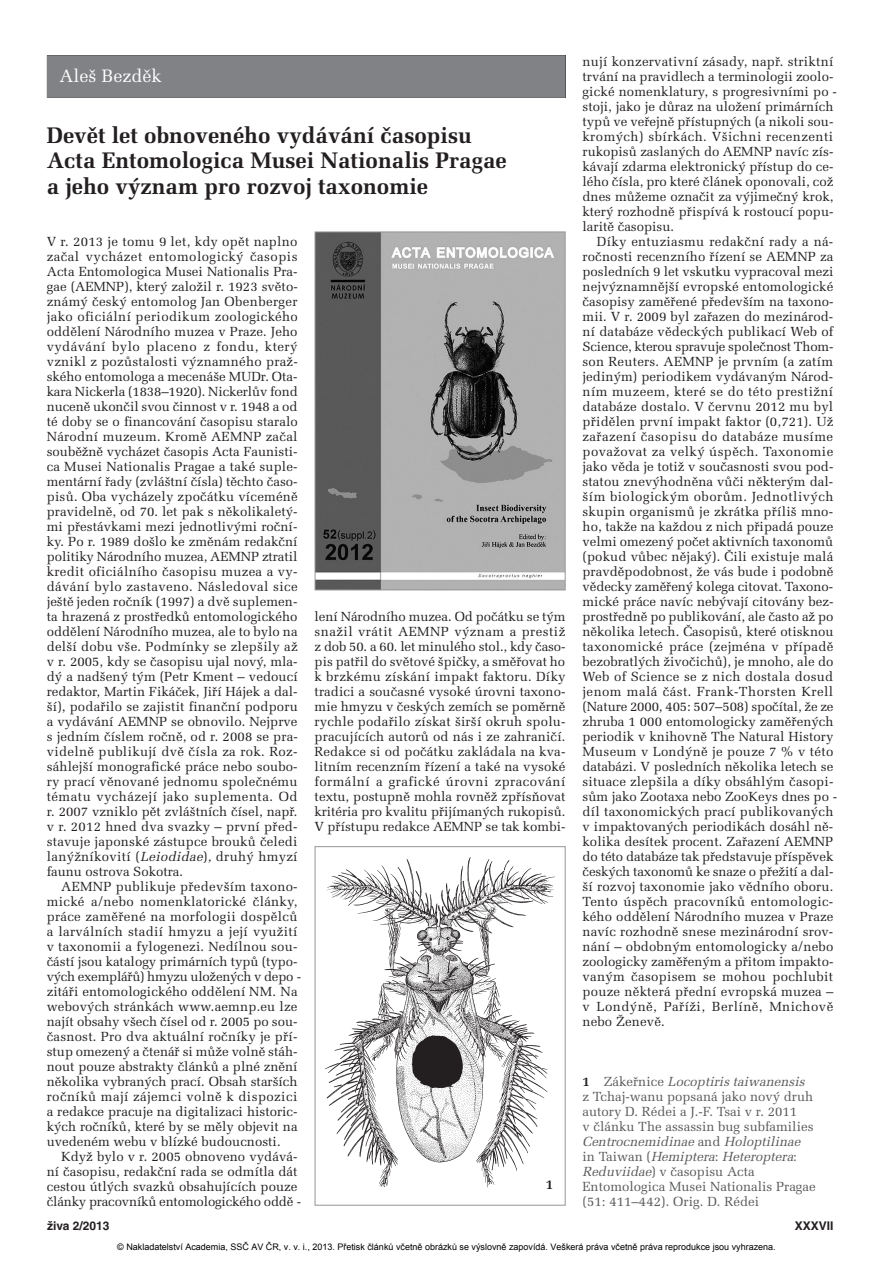
<style>
.page{position:relative;width:893px;height:1263px;background:#fff}
.page>*{position:absolute;margin:0;border:0;box-sizing:border-box;transform-origin:0 0}
.t1{font:700 22.5px/25.5px "Melior CE";color:#231f20}
.t2{font:18px "Melior CE";color:#fff}
.t3{font:700 13.5px "Melior CE";color:#231f20}
.t4{font:13.2px/15px "Melior CE";letter-spacing:.005em;color:#231f20}
.t5{font:13.2px/15px "Melior CE";color:#57585a}
.t6{font:700 12px "Helvetica CE";color:#231f20}
.t7{font:9px "Arial";color:#000}
.s1{font-style:italic}
.s2{font-weight:700;color:#231f20}
</style>
<div class="page">
<img style="left:325px;top:857px;width:231px;height:331px">
<div style="left:315px;top:846px;width:251px;height:359px;border:1px solid #939598"></div>
<div style="left:47px;top:55px;width:519px;height:43px;background:#808285"></div>
<img style="left:317px;top:234px;width:247px;height:354px">
<div style="left:315px;top:232px;width:251px;height:358px;border:1px solid #939598"></div>
<h2 class="t2" style="left:60px;top:70px;width:104px">Aleš Bezděk</h2>
<h1 class="t1" style="left:47px;top:125px;width:462px">Devět let obnoveného vydávání časopisu<br>Acta Entomologica Musei Nationalis Pragae a jeho význam pro rozvoj taxonomie</h1>
<p class="t4" style="left:47px;top:236px;width:253px;text-align:justify">V r. 2013 je tomu 9 let, kdy opět naplno začal vycházet entomologický časopis Acta Entomologica Musei Nationalis Pra&shy;gae (AEMNP), který založil r. 1923 světo - známý český entomolog Jan Obenberger jako oficiální periodikum zoologického oddělení Národního muzea v Praze. Jeho vydávání bylo placeno z fondu, který vznikl z pozůstalosti významného praž&shy;ského entomologa a mecenáše MUDr. Ota&shy;kara Nickerla (1838–1920). Nickerlův fond nuceně ukončil svou činnost v r. 1948 a od té doby se o financování časopisu staralo Národní muzeum. Kromě AEMNP začal souběžně vycházet časopis Acta Faunisti&shy;ca Musei Nationalis Pragae a také suple&shy;mentární řady (zvláštní čísla) těchto časo&shy;pisů. Oba vycházely zpočátku víceméně pravidelně, od 70. let pak s několikaletý&shy;mi přestávkami mezi jednotlivými roční&shy;ky. Po r. 1989 došlo ke změnám redakční politiky Národního muzea, AEMNP ztratil kredit oficiálního časopisu muzea a vy - dávání bylo zastaveno. Následoval sice ještě jeden ročník (1997) a dvě suplemen - ta hrazená z prostředků entomologického oddělení Národního muzea, ale to bylo na delší dobu vše. Podmínky se zlepšily až v r. 2005, kdy se časopisu ujal nový, mla&shy;dý a nadšený tým (Petr Kment – vedoucí redaktor, Martin Fikáček, Jiří Hájek a dal&shy;ší), podařilo se zajistit finanční podporu a vydávání AEMNP se obnovilo. Nejprve s jedním číslem ročně, od r. 2008 se pra&shy;videlně publikují dvě čísla za rok. Roz&shy;sáhlejší monografické práce nebo soubo&shy;ry prací věnované jednomu společnému tématu vycházejí jako suplementa. Od r. 2007 vzniklo pět zvláštních čísel, např. v r. 2012 hned dva svazky – první před&shy;stavuje japonské zástupce brouků čeledi lanýžníkovití (<span class="s1">Leiodidae</span>)<span class="s1">,</span> druhý hmyzí faunu ostrova Sokotra.</p>
<p class="t4" style="left:47px;top:881px;width:256px;text-indent:14px">AEMNP publikuje především taxono&shy;mické a/nebo nomenklatorické články, práce zaměřené na morfologii dospělců a larválních stadií hmyzu a její využití v taxonomii a fylogenezi. Nedílnou sou&shy;částí jsou katalogy primárních typů (typo&shy;vých exemplářů) hmyzu uložených v depo - zitáři entomologického oddělení NM. Na webových stránkách www.aemnp.eu lze najít obsahy všech čísel od r. 2005 po sou&shy;časnost. Pro dva aktuální ročníky je pří&shy;stup omezený a čtenář si může volně stáh&shy;nout pouze abstrakty článků a plné znění několika vybraných prací. Obsah starších ročníků mají zájemci volně k dispozici a redakce pracuje na digitalizaci historic&shy;kých ročníků, které by se měly objevit na uvedeném webu v blízké budoucnosti.</p>
<p class="t4" style="left:47px;top:1151px;width:256px;text-indent:14px">Když bylo v r. 2005 obnoveno vydává&shy;ní časopisu, redakční rada se odmítla dát cestou útlých svazků obsahujících pouze články pracovníků entomologického oddě -</p>
<p class="t4" style="left:315px;top:611px;width:252px;text-align:justify">lení Národního muzea. Od počátku se tým snažil vrátit AEMNP význam a prestiž z dob 50. a 60. let minulého stol., kdy časo&shy;pis patřil do světové špičky, a směřovat ho k brzkému získání impakt faktoru. Díky tradici a současné vysoké úrovni taxono&shy;mie hmyzu v českých zemích se poměrně rychle podařilo získat širší okruh spolu&shy;pracujících autorů od nás i ze zahraničí.<br>Redakce si od počátku zakládala na kva&shy;litním recenzním řízení a také na vysoké formální a grafické úrovni zpracování textu, postupně mohla rovněž zpřísňovat kritéria pro kvalitu přijímaných rukopisů.<br>V přístupu redakce AEMNP se tak kombi-</p>
<p class="t3" style="left:546px;top:1180px;width:9px">1</p>
<p class="t4" style="left:582px;top:55px;width:256px">nují konzervativní zásady, např. striktní trvání na pravidlech a terminologii zoolo - gické nomenklatury, s progresivními po - stoji, jako je důraz na uložení primárních typů ve veřejně přístupných (a nikoli sou&shy;kromých) sbírkách. Všichni recenzenti rukopisů zaslaných do AEMNP navíc zís&shy;kávají zdarma elektronický přístup do ce - lého čísla, pro které článek oponovali, což dnes můžeme označit za výjimečný krok, který rozhodně přispívá k rostoucí popu&shy;laritě časopisu.</p>
<p class="t4" style="left:582px;top:235px;width:256px;text-indent:14px">Díky entuziasmu redakční rady a ná - ročnosti recenzního řízení se AEMNP za posledních 9 let vskutku vypracoval mezi nejvýznamnější evropské entomologické časopisy zaměřené především na taxono&shy;mii. V r. 2009 byl zařazen do mezinárod&shy;ní databáze vědeckých publikací Web of Science, kterou spravuje společnost Thom - son Reuters. AEMNP je prvním (a zatím jediným) periodikem vydávaným Národ&shy;ním mu zeem, které se do této prestižní databáze dostalo. V červnu 2012 mu byl přidělen první impakt faktor (0,721). Už zařazení časopisu do databáze musíme považovat za velký úspěch. Taxonomie jako věda je totiž v současnosti svou pod&shy;statou znevýhodněna vůči některým dal&shy;ším biologickým oborům. Jednotlivých skupin organismů je zkrátka příliš mno&shy;ho, takže na každou z nich připadá pouze velmi omezený počet aktivních taxonomů (pokud vůbec nějaký). Čili existuje malá pravděpodobnost, že vás bude i podobně vědecky zaměřený kolega citovat. Taxono - mické práce navíc nebývají citovány bez&shy;prostředně po publikování, ale často až po několika letech. Časopisů, které otisknou taxonomické práce (zejména v případě bezobratlých živočichů), je mnoho, ale do Web of Science se z nich dostala dosud jenom malá část. Frank-Thorsten Krell (Nature 2000, 405: 507–508) spočítal, že ze zhruba 1 000 entomologicky zaměřených periodik v knihovně The Natural History Museum v Londýně je pouze 7 % v této databázi. V posledních několika letech se situace zlepšila a díky obsáhlým časopi&shy;sům jako Zootaxa nebo ZooKeys dnes po - díl taxonomických prací publikovaných v impaktovaných periodikách dosáhl ně - kolika desítek procent. Zařazení AEMNP do této databáze tak představuje příspěvek českých taxonomů ke snaze o přežití a dal&shy;ší rozvoj taxonomie jako vědního oboru.<br>Tento úspěch pracovníků entomologic - kého oddělení Národního muzea v Praze navíc rozhodně snese mezinárodní srov&shy;nání – obdobným entomologicky a/nebo zoologicky zaměřeným a přitom impakto&shy;vaným časopisem se mohou pochlubit pouze některá přední evropská muzea – v Londýně, Paříži, Berlíně, Mnichově nebo Ženevě.</p>
<p class="t5" style="left:583px;top:1076px;width:235px"><span class="s2">1</span> Z á k e ř n i c e <span class="s1">Locoptiris taiwanensis </span>z Tchaj-wanu popsaná jako nový druh autory D. Rédei a J.-F. Tsai v r. 2011<br>v článku The assassin bug subfamilies <span class="s1">Centrocnemidinae</span> a n d <span class="s1">Holoptilinae<br></span>i n Ta i w a n ( <span class="s1">Hemiptera</span>: <span class="s1">Heteroptera</span>:<br><span class="s1">Reduviidae</span>) v časopisu Acta Entomologica Musei Nationalis Pragae (51: 411–442). Orig. D. Rédei</p>
<p class="t6" style="left:47px;top:1221px;width:64px">živa 2/2013</p>
<p class="t6" style="left:795px;top:1221px;width:40px">XXXVII</p>
<p class="t7" style="left:117px;top:1241px;width:660px">© Nakladatelství Academia, SSČ AV ČR, v. v. i., 2013. Přetisk článků včetně obrázků se výslovně zapovídá. Veškerá práva včetně práva reprodukce jsou vyhrazena.</p>
</div>
